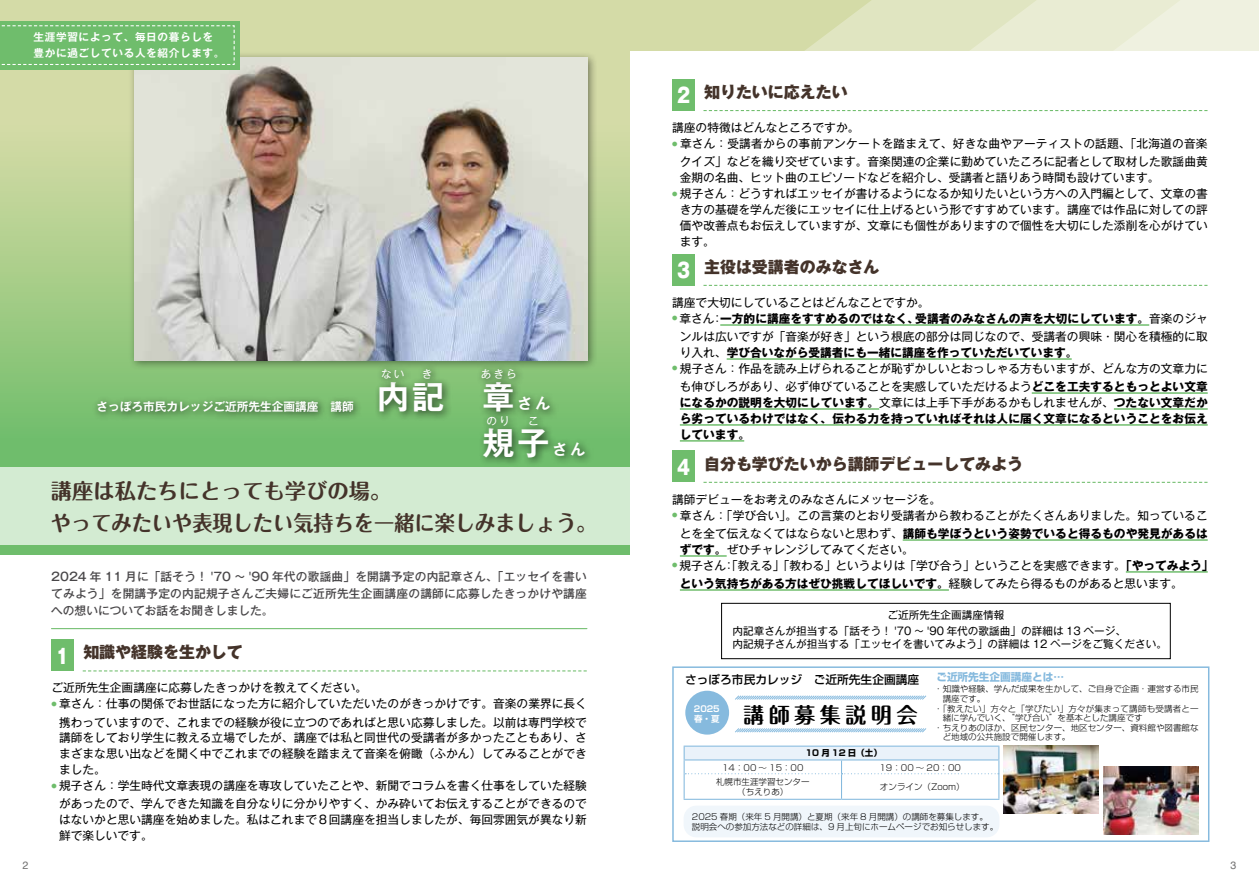
<style>
.page{position:relative;width:1259px;height:893px;background:#fff}
.page>*{position:absolute;margin:0;border:0;box-sizing:border-box;transform-origin:0 0}
.t1{font:700 31.95px "Gothic MB101 Pro De";color:#fff}
.t2{font:700 21.3px/32px "Maru Fo Pro";color:#44332a}
.t3{font:700 21.3px "Maru Fo Pro";letter-spacing:.2em;color:#000}
.t4{font:800 20.1px "Gothic MB101 Pro";color:#fff;scale:.85 1}
.t5{font:800 15.9px "Gothic MB101 Pro";color:#44332a}
.t6{font:11.7px/18px "Gothic MB101 Pro";letter-spacing:.005em;color:#000;text-align:right}
.t7{font:700 11.7px/15.9px "Gothic MB101 Pro";letter-spacing:.005em;color:#000;text-align:justify}
.t8{font:500 11.7px/17px "Gothic MB101 Pro";letter-spacing:.02em;color:#494749;text-align:justify}
.t9{font:700 11.7px "Gothic MB101 Pro De";color:#fff}
.t10{font:500 11.7px "Shin Go Pro";color:#000}
.t11{font:10.65px/15.9px "Gothic MB101 Pro";color:#000}
.t12{font:700 10.65px/15.9px "Gothic MB101 Pro De";letter-spacing:.06em;color:#fff}
.t13{font:10.65px "Gothic MB101 Pro";letter-spacing:.2em;color:#fff}
.t14{font:700 10.65px "Shin Go Pro";color:#86bade}
.t15{font:10.65px "Helvetica";color:#727171}
.t16{font:300 8.55px/10.6px "Shin Go Pro";color:#000}
.t17{font:300 8.55px "Shin Go Pro";letter-spacing:.02em;color:#000}
.t18{font:700 8.55px "Shin Go Pro";color:#000}
.t19{font:700 8.55px/9.6px "Shin Go Pro De";color:#fff}
.s1{font-size:14.85px}
.s2{font-weight:700}
.s3{font-weight:400}
</style>
<div class="page">
<svg style="left:0;top:0;width:629px;height:554px;background:#b1d091"></svg>
<div style="left:0;top:468px;width:629px;height:77px;background:#d3ebd2"></div>
<div style="left:629px;top:0;width:630px;height:51px;background:#d4dba7"></div>
<div style="left:128px;top:51px;width:469px;height:319px;background:#000;opacity:.45"></div>
<img style="left:134px;top:57px;width:453px;height:303px">
<hr style="left:720px;top:324px;width:429px;height:2px;background:#6fbd6c">
<hr style="left:726px;top:358px;width:345px;height:2px;background:#6fbd6c">
<hr style="left:1031px;top:392px;width:176px;height:2px;background:#6fbd6c">
<hr style="left:680px;top:408px;width:199px;height:2px;background:#6fbd6c">
<hr style="left:1114px;top:408px;width:93px;height:2px;background:#6fbd6c">
<hr style="left:680px;top:424px;width:527px;height:2px;background:#6fbd6c">
<hr style="left:680px;top:440px;width:64px;height:2px;background:#6fbd6c">
<hr style="left:902px;top:539px;width:305px;height:2px;background:#6fbd6c">
<hr style="left:680px;top:555px;width:46px;height:2px;background:#6fbd6c">
<hr style="left:1125px;top:571px;width:82px;height:2px;background:#6fbd6c">
<hr style="left:680px;top:589px;width:269px;height:2px;background:#6fbd6c">
<div style="left:92px;top:377px;width:502px;height:90px;background:#000;opacity:.68"></div>
<svg style="left:703px;top:110px;width:504px;height:1px"></svg>
<svg style="left:703px;top:285px;width:504px;height:1px"></svg>
<svg style="left:703px;top:482px;width:504px;height:1px"></svg>
<svg style="left:83px;top:670px;width:504px;height:1px"></svg>
<div style="left:672px;top:79px;width:23px;height:32px;background:#6fbd6c"></div>
<div style="left:672px;top:254px;width:23px;height:31px;background:#6fbd6c"></div>
<div style="left:672px;top:451px;width:23px;height:31px;background:#6fbd6c"></div>
<div style="left:51px;top:639px;width:23px;height:32px;background:#6fbd6c"></div>
<hr style="left:51px;top:628px;width:536px;height:1px;background:#6fbd6c">
<div style="left:0;top:21px;width:239px;height:48px;background:#6fbd6c"></div>
<svg style="left:1px;top:25px;width:234px;height:40px"></svg>
<svg style="left:805px;top:0;width:454px;height:51px;background:#e5e9cc"></svg>
<div style="left:721px;top:603px;width:449px;height:56px;border:1px solid #000"></div>
<img style="left:1103px;top:767px;width:95px;height:67px">
<img style="left:1003px;top:746px;width:95px;height:67px">
<div style="left:672px;top:666px;width:537px;height:176px;border:1px solid #86bade"></div>
<div style="left:683px;top:806px;width:316px;height:31px;background:#f0f6fb;border-radius:13px"></div>
<div style="left:685px;top:691px;width:44px;height:44px;background:#86bade;border-radius:50%"></div>
<hr style="left:683px;top:746px;width:158px;height:1px;background:#86bade">
<hr style="left:841px;top:746px;width:158px;height:1px;background:#86bade">
<hr style="left:683px;top:799px;width:158px;height:1px;background:#86bade">
<hr style="left:841px;top:799px;width:158px;height:1px;background:#86bade">
<svg style="left:683px;top:747px;width:316px;height:52px"></svg>
<svg style="left:735px;top:728px;width:192px;height:5px"></svg>
<svg style="left:735px;top:695px;width:192px;height:5px"></svg>
<div style="left:376px;top:363px;width:149px;height:25px;background:#000;opacity:.75"></div>
<div style="left:481px;top:410px;width:66px;height:24px;background:#000;opacity:.75"></div>
<p class="t12" style="left:34px;top:27px;width:192px">生涯学習によって、毎日の暮らしを豊かに過ごしている人を紹介します。</p>
<p class="t9" style="left:96px;top:397px;width:259px">さっぽろ市民カレッジご近所先生企画講座　講師</p>
<p class="t13" style="left:381px;top:365px;width:137px">ない　き　　　 あきら</p>
<p class="t13" style="left:486px;top:412px;width:54px">のり　こ</p>
<h1 class="t1" style="left:377px;top:370px;width:175px">内記　章<span class="s1">さん</span></h1>
<h2 class="t2" style="left:51px;top:473px;width:547px">講座は私たちにとっても学びの場。<br>やってみたいや表現したい気持ちを一緒に楽しみましょう。</h2>
<p class="t8" style="left:51px;top:566px;width:537px">2024 年 11 月に「話そう！ '70 ～ '90 年代の歌謡曲」を開講予定の内記章さん、「エッセイを書いてみよう」を開講予定の内記規子さんご夫婦にご近所先生企画講座の講師に応募したきっかけや講座への想いについてお話をお聞きしました。</p>
<h3 class="t4" style="left:56px;top:639px;width:17px">1</h3>
<h3 class="t5" style="left:83px;top:639px;width:161px">知識や経験を生かして</h3>
<p class="t6" style="left:51px;top:677px;width:317px">ご近所先生企画講座に応募したきっかけを教えてください。</p>
<p class="t6" style="left:51px;top:693px;width:537px"><sup>●</sup> 章さん：仕事の関係でお世話になった方に紹介していただいたのがきっかけです。音楽の業界に長く携わっていますので、これまでの経験が役に立つのであればと思い応募しました。以前は専門学校で</p>
<p class="t6" style="left:59px;top:728px;width:529px;line-height:15.9px;text-align:justify">講師をしており学生に教える立場でしたが、講座では私と同世代の受講者が多かったこともあり、さまざまな思い出などを聞く中でこれまでの経験を踏まえて音楽を俯瞰（ふかん）してみることができました。</p>
<p class="t6" style="left:51px;top:775px;width:537px"><sup>●</sup> 規子さん：学生時代文章表現の講座を専攻していたことや、新聞でコラムを書く仕事をしていた経験があったので、学んできた知識を自分なりに分かりやすく、かみ砕いてお伝えすることができるので</p>
<p class="t6" style="left:59px;top:810px;width:529px;line-height:15.9px;text-align:left">はないかと思い講座を始めました。私はこれまで８回講座を担当しましたが、毎回雰囲気が異なり新鮮で楽しいです。</p>
<h3 class="t4" style="left:677px;top:79px;width:17px">2</h3>
<h3 class="t5" style="left:704px;top:79px;width:145px">知りたいに応えたい</h3>
<p class="t6" style="left:672px;top:117px;width:189px">講座の特徴はどんなところですか。</p>
<p class="t6" style="left:672px;top:133px;width:537px"><sup>●</sup> 章さん：受講者からの事前アンケートを踏まえて、好きな曲やアーティストの話題、「北海道の音楽クイズ」などを織り交ぜています。音楽関連の企業に勤めていたころに記者として取材した歌謡曲黄</p>
<p class="t6" style="left:680px;top:167px;width:481px">金期の名曲、ヒット曲のエピソードなどを紹介し、受講者と語りあう時間も設けています。</p>
<p class="t6" style="left:680px;top:184px;width:529px;line-height:15.9px;text-align:justify;text-indent:-8px"><sup>●</sup> 規子さん：どうすればエッセイが書けるようになるか知りたいという方への入門編として、文章の書き方の基礎を学んだ後にエッセイに仕上げるという形ですすめています。講座では作品に対しての評価や改善点もお伝えしていますが、文章にも個性がありますので個性を大切にした添削を心がけています。</p>
<h3 class="t4" style="left:677px;top:253px;width:17px">3</h3>
<h3 class="t5" style="left:704px;top:253px;width:177px">主役は受講者のみなさん</h3>
<p class="t6" style="left:672px;top:292px;width:259px">講座で大切にしていることはどんなことですか。</p>
<p class="t6" style="left:672px;top:308px;width:537px"><sup>●</sup> 章さん：<span class="s2">一方的に講座をすすめるのではなく、受講者のみなさんの声を大切にしています。</span>音楽のジャンルは広いですが「音楽が好き」という根底の部分は同じなので、受講者の興味・関心を積極的に取</p>
<p class="t7" style="left:680px;top:343px;width:399px"><span class="s3">り入れ、</span>学び合いながら受講者にも一緒に講座を作っていただいています。</p>
<p class="t6" style="left:672px;top:358px;width:537px"><sup>●</sup> 規子さん：作品を読み上げられることが恥ずかしいとおっしゃる方もいますが、どんな方の文章力にも伸びしろがあり、必ず伸びていることを実感していただけるよう<span class="s2">どこを工夫するともっとよい文章</span></p>
<p class="t7" style="left:680px;top:393px;width:529px">になるかの説明を大切にしています。<span class="s3">文章には上手下手があるかもしれませんが、</span>つたない文章だから劣っているわけではなく、伝わる力を持っていればそれは人に届く文章になるということをお伝えしています。</p>
<h3 class="t4" style="left:677px;top:450px;width:17px">4</h3>
<h3 class="t5" style="left:704px;top:450px;width:320px">自分も学びたいから講師デビューしてみよう</h3>
<p class="t6" style="left:672px;top:489px;width:270px">講師デビューをお考えのみなさんにメッセージを。</p>
<p class="t6" style="left:672px;top:505px;width:537px"><sup>●</sup> 章さん：「学び合い」。この言葉のとおり受講者から教わることがたくさんありました。知っていることを全て伝えなくてはならないと思わず、<span class="s2">講師も学ぼうという姿勢でいると得るものや発見があるは</span></p>
<p class="t6" style="left:680px;top:539px;width:235px"><span class="s2">ずです。</span>ぜひチャレンジしてみてください。</p>
<p class="t6" style="left:680px;top:555px;width:535px;text-align:left;text-indent:-8px"><sup>●</sup> 規子さん：「教える」「教わる」というよりは「学び合う」ということを実感できます。<span class="s2">「やってみよう」という気持ちがある方はぜひ挑戦してほしいです。</span>経験してみたら得るものがあると思います。</p>
<p class="t11" style="left:722px;top:606px;width:406px;text-indent:166px">ご近所先生企画講座情報<br>　内記章さんが担当する「話そう！ '70 ～ '90 年代の歌謡曲」の詳細は 13 ページ、</p>
<p class="t11" style="left:722px;top:634px;width:447px">　内記規子さんが担当する「エッセイを書いてみよう」の詳細は 12 ページをご覧ください。</p>
<p class="t14" style="left:936px;top:668px;width:129px">ご近所先生企画講座とは…</p>
<p class="t16" style="left:934px;top:683px;width:266px">・知識や経験、学んだ成果を生かして、ご自身で企画・運営する市民</p>
<p class="t16" style="left:942px;top:692px;width:44px">講座です。</p>
<p class="t17" style="left:934px;top:701px;width:266px">・「教えたい」方々と「学びたい」方々が集まって講師も受講者と一</p>
<p class="t16" style="left:942px;top:711px;width:201px">緒に学んでいく、“学び合い”を基本とした講座です</p>
<p class="t16" style="left:934px;top:721px;width:266px">・ちえりあのほか、区民センター、地区センター、資料館や図書館な</p>
<p class="t16" style="left:942px;top:731px;width:129px">ど地域の公共施設で開催します。</p>
<p class="t10" style="left:685px;top:670px;width:235px">さっぽろ市民カレッジ　ご近所先生企画講座</p>
<p class="t19" style="left:694px;top:703px;width:27px">2025春・夏</p>
<h2 class="t3" style="left:743px;top:698px;width:176px">講師募集説明会</h2>
<p class="t18" style="left:805px;top:746px;width:78px">10 月 12 日（土）</p>
<p class="t16" style="left:722px;top:761px;width:83px">14：00 ～ 15：00</p>
<p class="t16" style="left:879px;top:761px;width:83px">19：00 ～ 20：00</p>
<p class="t16" style="left:716px;top:776px;width:95px;line-height:9.6px;text-align:center">札幌市生涯学習センター（ちえりあ）</p>
<p class="t16" style="left:880px;top:780px;width:86px">オンライン（Zoom）</p>
<p class="t16" style="left:692px;top:810px;width:308px">2025 春期（来年 5 月開講）と夏期（来年 8 月開講）の講師を募集します。説明会への参加方法などの詳細は、9 月上旬にホームページでお知らせします。</p>
<p class="t15" style="left:22px;top:857px;width:7px">2</p>
<p class="t15" style="left:1230px;top:857px;width:7px">3</p>
</div>
